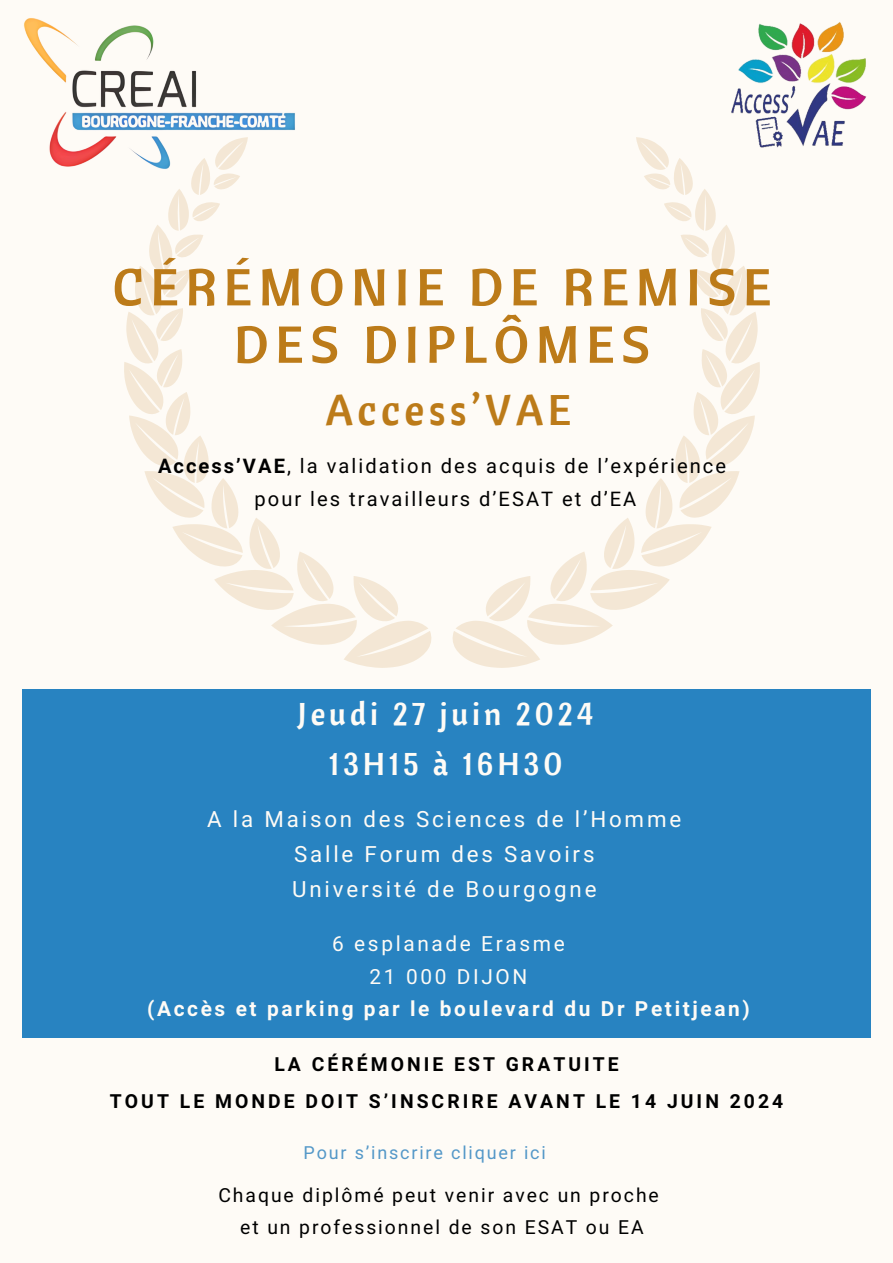
<style>
.page{position:relative;width:893px;height:1263px;background:#fefbf6}
.page>*{position:absolute;margin:0;border:0;box-sizing:border-box;transform-origin:0 0}
.t1{font:51.75px/57.4px "Cantora One";letter-spacing:.125em;color:#bc7b19;text-align:center}
.t2{font:42.6px "Cantora One";letter-spacing:.1em;color:#bc7b19}
.t3{font:31.35px/49.5px "Cantora One";letter-spacing:.125em;color:#fefbf6;text-align:center}
.t4{font:22.35px/34.9px "Araboto";letter-spacing:.125em;color:#fefbf6;text-align:center}
.t5{font:700 20.85px/32.6px "Araboto";letter-spacing:.125em;color:#fefbf6;text-align:center}
.t6{font:20.1px/33.2px "Araboto";letter-spacing:.1em;color:#000;text-align:center}
.t7{font:700 19.35px "Araboto";letter-spacing:.155em;color:#000}
.t8{font:19.35px/31.5px "Araboto";letter-spacing:.1em;color:#000;text-align:center}
.t9{font:18px "Araboto";letter-spacing:.1em;color:#5498c8}
.s1{font-weight:700}
.s2{font-weight:400}
</style>
<div class="page">
<svg style="left:124px;top:176px;width:308px;height:492px"></svg>
<svg style="left:452px;top:137px;width:308px;height:531px"></svg>
<img style="left:721px;top:22px;width:146px;height:134px">
<div style="left:22px;top:689px;width:848px;height:348px;background:#2883c1"></div>
<img style="left:24px;top:18px;width:271px;height:158px">
<h4 class="t1" style="left:113px;top:257px;width:660px">CÉRÉMONIE DE REMISE<br>DES DIPLÔMES</h4>
<h4 class="t2" style="left:325px;top:382px;width:247px">Access’VAE</h4>
<h3 class="t6" style="left:158px;top:450px;width:569px"><span class="s1">Access’VAE</span>, la validation des acquis de l’expérience pour les travailleurs d’ESAT et d’EA</h3>
<p class="t3" style="left:298px;top:688px;width:297px">Jeudi 27 juin 2024<br>13H15 à 16H30</p>
<p class="t4" style="left:207px;top:802px;width:475px">A la Maison des Sciences de l’Homme<br>Salle Forum des Savoirs<br>Université de Bourgogne</p>
<h1 class="t5" style="left:147px;top:928px;width:604px"><span class="s2">6 esplanade Erasme<br>21 000 DIJON<br></span>(Accès et parking par le boulevard du Dr Petitjean)</h1>
<h2 class="t7" style="left:274px;top:1053px;width:346px">LA CÉRÉMONIE EST GRATUITE</h2>
<h6 class="t7" style="left:110px;top:1090px;width:675px">TOUT LE MONDE DOIT S’INSCRIRE AVANT LE 14 JUIN 2024</h6>
<h5 class="t9" style="left:304px;top:1142px;width:244px">Pour s’inscrire cliquer ici</h5>
<h5 class="t8" style="left:218px;top:1180px;width:442px">Chaque diplômé peut venir avec un proche et un professionnel de son ESAT ou EA</h5>
</div>
